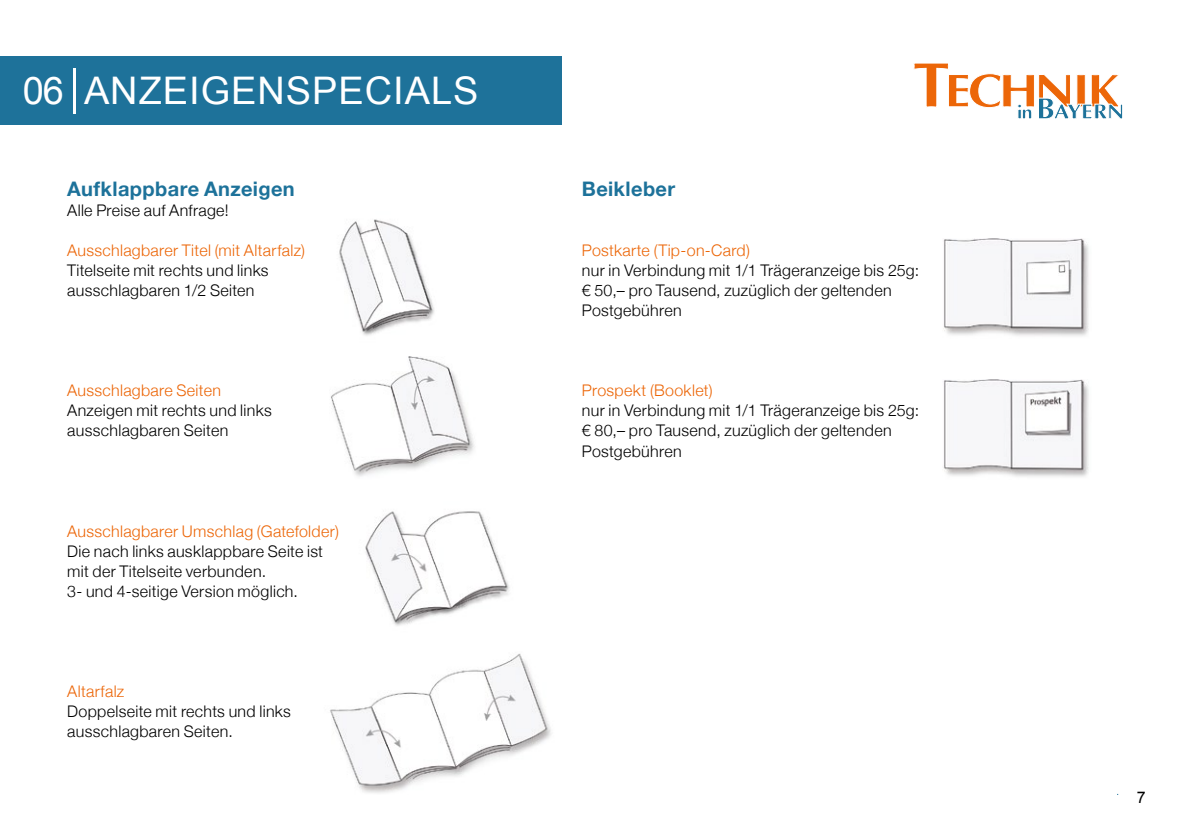
<style>
.page{position:relative;width:1191px;height:840px;background:#fff}
.page>*{position:absolute;margin:0;border:0;box-sizing:border-box;transform-origin:0 0}
.t1{font:38px "Arial";letter-spacing:.025em;color:#fff}
.t2{font:24px "Helvetica Neue";letter-spacing:.005em;color:#fff}
.t3{font:700 20px "Helvetica Neue";letter-spacing:.02em;color:#1d729a}
.t4{font:300 16px/20px "Helvetica Neue";letter-spacing:.02em;color:#000}
.t5{font:300 16px "Helvetica Neue";letter-spacing:.02em;color:#ec6608}
.t6{font:16px "Arial";color:#000}
</style>
<div class="page">
<div style="left:0;top:57px;width:561px;height:68px;background:#1e729a"></div>
<svg style="left:913px;top:63px;width:210px;height:56px"></svg>
<img style="left:339px;top:219px;width:95px;height:117px">
<img style="left:331px;top:356px;width:144px;height:121px">
<img style="left:365px;top:511px;width:145px;height:115px">
<img style="left:330px;top:653px;width:221px;height:140px">
<img style="left:943px;top:239px;width:146px;height:97px">
<img style="left:943px;top:379px;width:146px;height:98px">
<hr style="left:74px;top:68px;width:2px;height:45px;background:#fff">
<h1 class="t1" style="left:23px;top:66px;width:457px">06 ANZEIGENSPECIALS</h1>
<h2 class="t2" style="left:20px;top:71px;width:294px">06 ANZEIGEN-SPECIALS</h2>
<p class="t3" style="left:67px;top:171px;width:229px">Aufklappbare Anzeigen</p>
<p class="t4" style="left:67px;top:199px;width:163px">Alle Preise auf Anfrage!</p>
<p class="t5" style="left:67px;top:237px;width:239px">Ausschlagbarer Titel (mit Altarfalz)</p>
<p class="t4" style="left:67px;top:259px;width:203px">Titelseite mit rechts und links ausschlagbaren 1/2 Seiten</p>
<p class="t5" style="left:67px;top:377px;width:155px">Ausschlagbare Seiten</p>
<p class="t4" style="left:67px;top:399px;width:206px">Anzeigen mit rechts und links ausschlagbaren Seiten</p>
<p class="t5" style="left:67px;top:517px;width:273px">Ausschlagbarer Umschlag (Gatefolder)</p>
<p class="t4" style="left:67px;top:539px;width:257px">Die nach links ausklappbare Seite ist mit der Titelseite verbunden.<br>3- und 4-seitige Version möglich.</p>
<p class="t5" style="left:67px;top:677px;width:59px">Altarfalz</p>
<p class="t4" style="left:67px;top:699px;width:225px">Doppelseite mit rechts und links ausschlagbaren Seiten.</p>
<p class="t3" style="left:582px;top:171px;width:95px">Beikleber</p>
<p class="t5" style="left:582px;top:237px;width:170px">Postkarte (Tip-on-Card)</p>
<p class="t4" style="left:582px;top:259px;width:339px">nur in Verbindung mit 1/1 Trägeranzeige bis 25g: € 50,– pro Tausend, zuzüglich der geltenden<br>Postgebühren</p>
<p class="t5" style="left:582px;top:377px;width:132px">Prospekt (Booklet)</p>
<p class="t4" style="left:582px;top:399px;width:339px">nur in Verbindung mit 1/1 Trägeranzeige bis 25g: € 80,– pro Tausend, zuzüglich der geltenden<br>Postgebühren</p>
<p class="t6" style="left:1136px;top:786px;width:10px">7</p>
</div>
